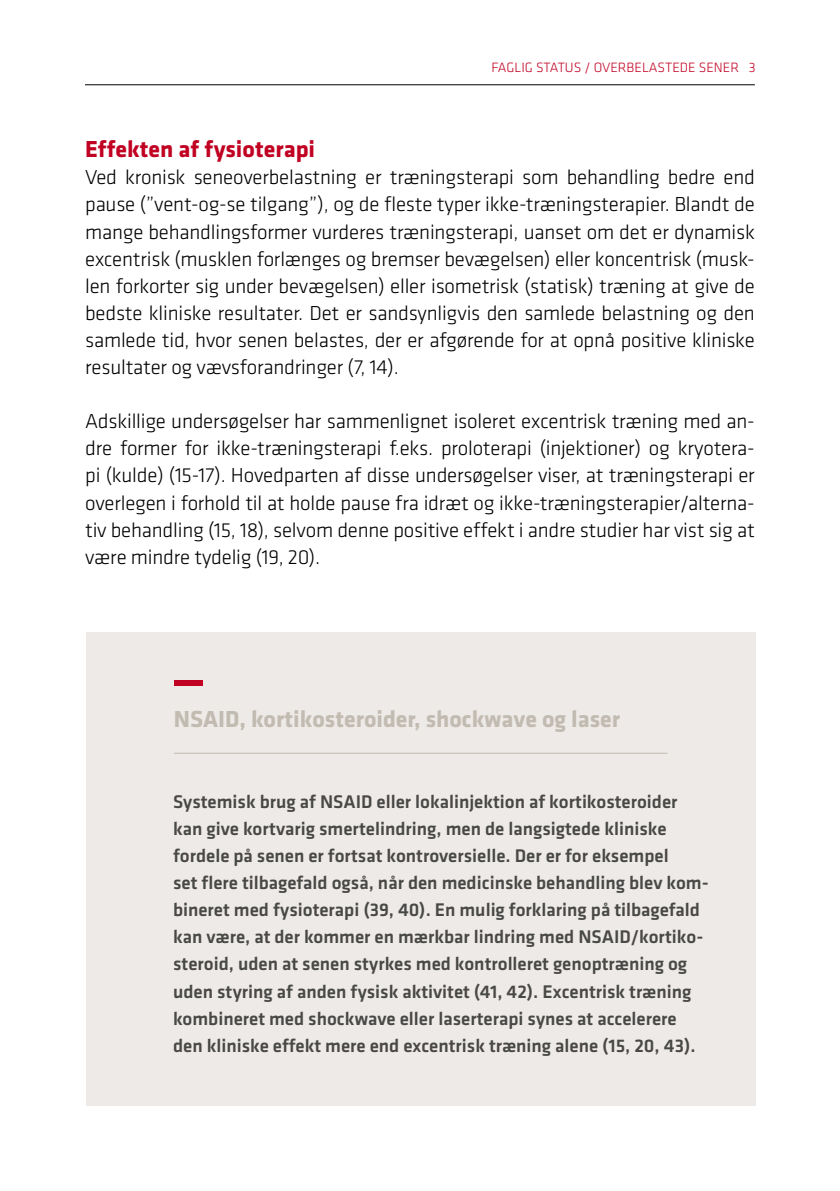
<style>
.page{position:relative;width:840px;height:1191px;background:#fff}
.page>*{position:absolute;margin:0;border:0;box-sizing:border-box;transform-origin:0 0}
.t1{font:700 24px "Klavika";color:#c2bbb1}
.t2{font:700 24px "Klavika";color:#c10122}
.t3{font:300 21px/27px "Klavika";letter-spacing:-.01em;color:#000;text-align:justify}
.t4{font:500 19px/27px "Klavika";color:#484847}
.t5{font:300 14px "Klavika";color:#c10122}
</style>
<div class="page">
<hr style="left:0;top:84px;width:754px;height:1px;background:#000">
<div style="left:0;top:24px;width:85px;height:88px;background:#fff"></div>
<div style="left:86px;top:632px;width:669px;height:474px;background:#edeae7"></div>
<hr style="left:174px;top:753px;width:493px;height:1px;background:#c2bbb1">
<div style="left:174px;top:680px;width:28px;height:6px;background:#c10122"></div>
<p class="t5" style="left:491px;top:60px;width:265px">FAGLIG STATUS / OVERBELASTEDE SENER 3</p>
<p class="t2" style="left:85px;top:136px;width:231px">Effekten af fysioterapi</p>
<p class="t3" style="left:85px;top:164px;width:671px">Ved kronisk seneoverbelastning er træningsterapi som behandling bedre end pause (”vent-og-se tilgang”), og de fleste typer ikke-træningsterapier. Blandt de mange behandlingsformer vurderes træningsterapi, uanset om det er dynamisk excentrisk (musklen forlænges og bremser bevægelsen) eller koncentrisk (musk&shy;len forkorter sig under bevægelsen) eller isometrisk (statisk) træning at give de bedste kliniske resultater. Det er sandsynligvis den samlede belastning og den samlede tid, hvor senen belastes, der er afgørende for at opnå positive kliniske resultater og vævsforandringer (7, 14).</p>
<p class="t3" style="left:85px;top:408px;width:671px">Adskillige undersøgelser har sammenlignet isoleret excentrisk træning med an&shy;dre former for ikke-træningsterapi f.eks. proloterapi (injektioner) og kryotera&shy;pi (kulde) (15-17). Hovedparten af disse undersøgelser viser, at træningsterapi er overlegen i forhold til at holde pause fra idræt og ikke-træningsterapier/alterna&shy;tiv behandling (15, 18), selvom denne positive effekt i andre studier har vist sig at være mindre tydelig (19, 20).</p>
<p class="t1" style="left:174px;top:705px;width:447px">NSAID, kortikosteroider, shockwave og laser</p>
<p class="t4" style="left:173px;top:788px;width:537px">Systemisk brug af NSAID eller lokalinjektion af kortikosteroider kan give kortvarig smertelindring, men de langsigtede kliniske fordele på senen er fortsat kontroversielle. Der er for eksempel<br>set flere tilbagefald også, når den medicinske behandling blev kom&shy;bineret med fysioterapi (39, 40). En mulig forklaring på tilbagefald kan være, at der kommer en mærkbar lindring med NSAID/kortiko&shy;steroid, uden at senen styrkes med kontrolleret genoptræning og uden styring af anden fysisk aktivitet (41, 42). Excentrisk træning kombineret med shockwave eller laserterapi synes at accelerere den kliniske effekt mere end excentrisk træning alene (15, 20, 43).</p>
</div>
